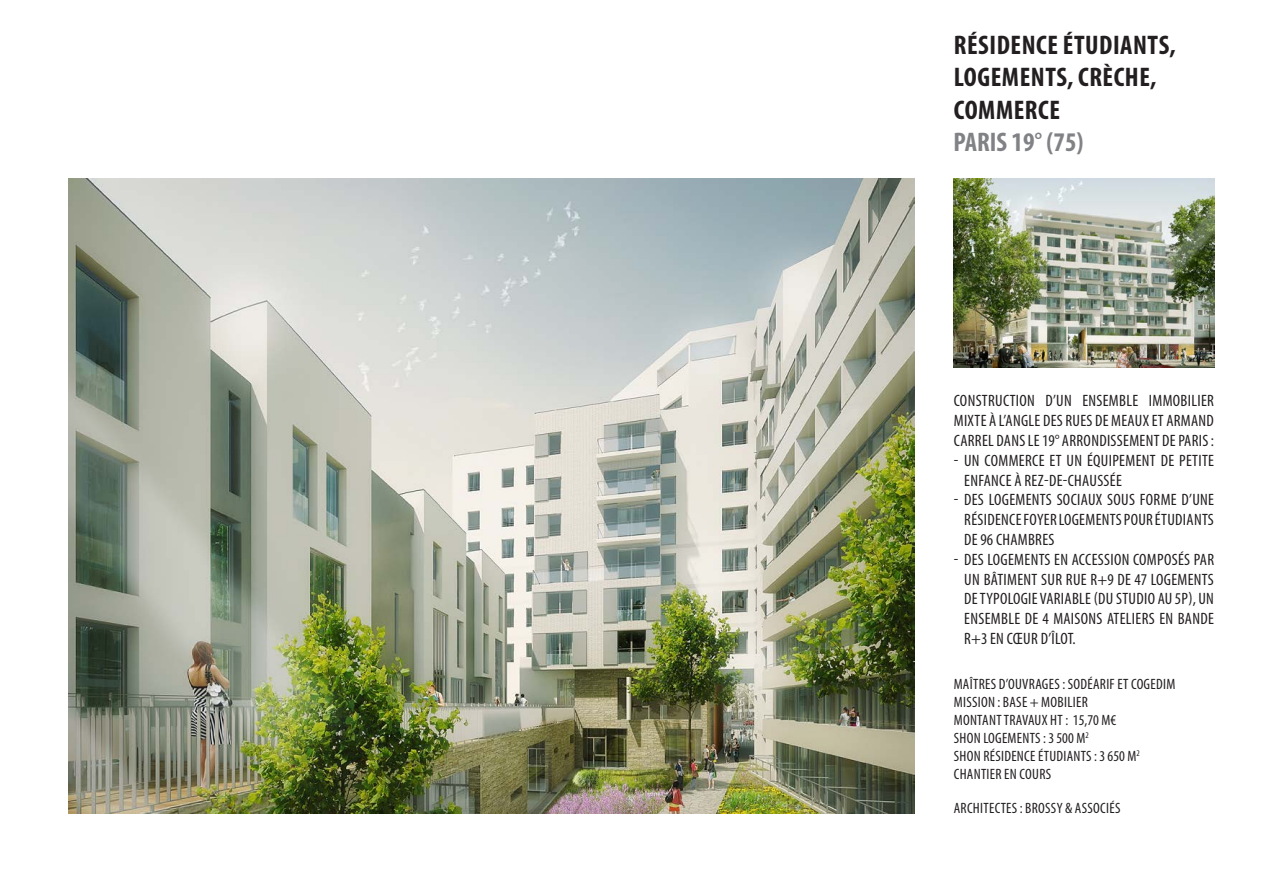
<style>
.page{position:relative;width:1263px;height:893px;background:#fff}
.page>*{position:absolute;margin:0;border:0;box-sizing:border-box;transform-origin:0 0}
.t1{font:700 condensed 27px/32.4px "Myriad Pro";letter-spacing:.02em;color:#231f20}
.t2{font:700 condensed 27px "Myriad Pro";color:#808285}
.t3{font:condensed 16.5px/19.8px "Myriad Pro";letter-spacing:.02em;color:#231f20;text-align:justify}
.t4{font:condensed 15px "Myriad Pro";letter-spacing:.02em;color:#231f20}
</style>
<div class="page">
<img style="left:68px;top:179px;width:846px;height:634px">
<img style="left:954px;top:179px;width:260px;height:188px">
<p class="t1" style="left:954px;top:28px;width:223px">RÉSIDENCE ÉTUDIANTS,<br>LOGEMENTS, CRÈCHE,<br>COMMERCE</p>
<p class="t2" style="left:954px;top:125px;width:131px">PARIS 19° (75)</p>
<p class="t3" style="left:954px;top:391px;width:262px">CONSTRUCTION D’UN ENSEMBLE IMMOBILIER MIXTE À L’ANGLE DES RUES DE MEAUX ET ARMAND CARREL DANS LE 19° ARRONDISSEMENT DE PARIS :</p>
<p class="t3" style="left:964px;top:450px;width:251px;text-indent:-10px">- UN COMMERCE ET UN ÉQUIPEMENT DE PETITE<br>ENFANCE À REZ-DE-CHAUSSÉE</p>
<p class="t3" style="left:964px;top:490px;width:251px;text-indent:-10px">- DES LOGEMENTS SOCIAUX SOUS FORME D’UNE RÉSIDENCE FOYER LOGEMENTS POUR ÉTUDIANTS DE 96 CHAMBRES</p>
<p class="t3" style="left:964px;top:549px;width:251px;text-indent:-10px">- DES LOGEMENTS EN ACCESSION COMPOSÉS PAR UN BÂTIMENT SUR RUE R+9 DE 47 LOGEMENTS DE TYPOLOGIE VARIABLE (DU STUDIO AU 5P), UN ENSEMBLE DE 4 MAISONS ATELIERS EN BANDE R+3 EN CŒUR D’ÎLOT.</p>
<p class="t4" style="left:954px;top:675px;width:223px">MAÎTRES D’OUVRAGES : SODÉARIF ET COGEDIM</p>
<p class="t4" style="left:954px;top:693px;width:136px">MISSION : BASE + MOBILIER</p>
<p class="t4" style="left:954px;top:711px;width:164px">MONTANT TRAVAUX HT : 15,70 M€</p>
<p class="t4" style="left:954px;top:729px;width:137px">SHON LOGEMENTS : 3 500 M<sup>2</sup></p>
<p class="t4" style="left:954px;top:747px;width:188px">SHON RÉSIDENCE ÉTUDIANTS : 3 650 M<sup>2</sup></p>
<p class="t4" style="left:954px;top:765px;width:99px">CHANTIER EN COURS</p>
<p class="t4" style="left:954px;top:799px;width:168px">ARCHITECTES : BROSSY &amp; ASSOCIÉS</p>
</div>
